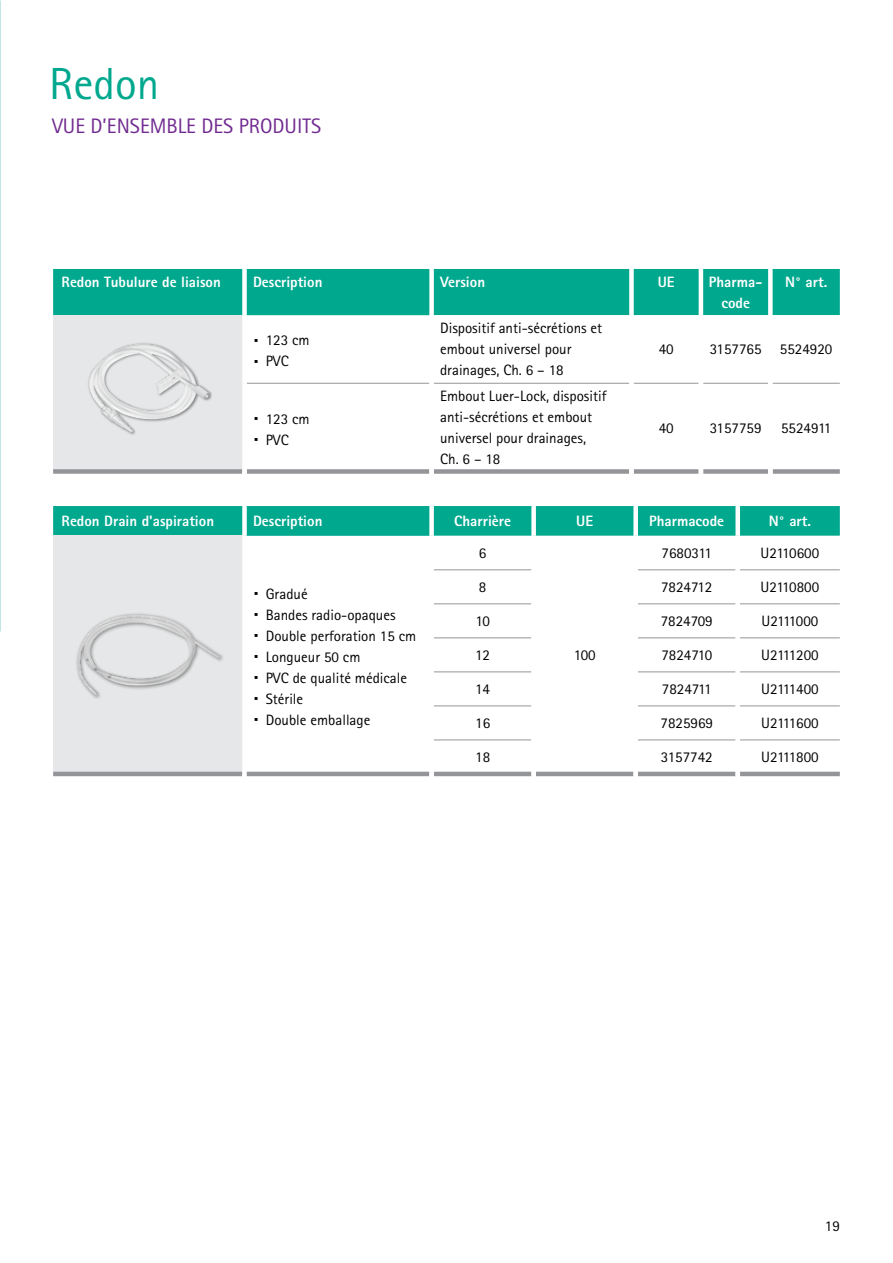
<style>
.page{position:relative;width:893px;height:1263px;background:#fff}
.page>*{position:absolute;margin:0;border:0;box-sizing:border-box;transform-origin:0 0}
.t1{font:45px "Rotis Sans Serif Pro";color:#00a88e}
.t2{font:21px "Rotis Sans Serif Pro";color:#712b90}
.t3{font:15px/21px "Rotis Sans Serif Pro";color:#000}
.t4{font:800 15px/21px "Rotis Sans Serif Pro";color:#fff;text-align:center}
.t5{font:15px "Rotis Sans Serif Pro";letter-spacing:-.035em;color:#000}
.s1{font-size:30px}
</style>
<div class="page">
<div style="left:53px;top:269px;width:787px;height:46px;background:#00a88e"></div>
<div style="left:53px;top:315px;width:191px;height:156px;background:#e6e7e8"></div>
<svg style="left:434px;top:315px;width:406px;height:68px"></svg>
<div style="left:247px;top:469px;width:182px;height:5px;background:#939598"></div>
<div style="left:434px;top:469px;width:195px;height:5px;background:#939598"></div>
<div style="left:634px;top:469px;width:65px;height:5px;background:#939598"></div>
<div style="left:703px;top:469px;width:65px;height:5px;background:#939598"></div>
<div style="left:773px;top:469px;width:67px;height:5px;background:#939598"></div>
<div style="left:53px;top:469px;width:189px;height:5px;background:#939598"></div>
<hr style="left:247px;top:383px;width:182px;height:1px;background:#939598">
<hr style="left:434px;top:383px;width:195px;height:1px;background:#939598">
<hr style="left:634px;top:383px;width:65px;height:1px;background:#939598">
<hr style="left:703px;top:383px;width:65px;height:1px;background:#939598">
<hr style="left:773px;top:383px;width:67px;height:1px;background:#939598">
<div style="left:242px;top:269px;width:5px;height:46px;background:#fff"></div>
<div style="left:429px;top:269px;width:5px;height:46px;background:#fff"></div>
<div style="left:629px;top:269px;width:5px;height:46px;background:#fff"></div>
<hr style="left:699px;top:269px;width:4px;height:46px;background:#fff">
<div style="left:768px;top:269px;width:5px;height:46px;background:#fff"></div>
<div style="left:242px;top:315px;width:5px;height:68px;background:#fff"></div>
<div style="left:629px;top:315px;width:5px;height:68px;background:#fff"></div>
<hr style="left:699px;top:315px;width:4px;height:68px;background:#fff">
<div style="left:768px;top:315px;width:5px;height:68px;background:#fff"></div>
<div style="left:242px;top:383px;width:5px;height:91px;background:#fff"></div>
<img style="left:89px;top:343px;width:121px;height:90px">
<svg style="left:53px;top:506px;width:787px;height:30px;background:#04a98f"></svg>
<div style="left:53px;top:536px;width:191px;height:238px;background:#e6e7e8"></div>
<svg style="left:434px;top:570px;width:406px;height:202px"></svg>
<hr style="left:53px;top:772px;width:189px;height:4px;background:#939598">
<div style="left:242px;top:506px;width:5px;height:30px;background:#fff"></div>
<div style="left:429px;top:506px;width:5px;height:30px;background:#fff"></div>
<div style="left:531px;top:506px;width:5px;height:30px;background:#fff"></div>
<div style="left:633px;top:506px;width:5px;height:30px;background:#fff"></div>
<div style="left:735px;top:506px;width:5px;height:30px;background:#fff"></div>
<hr style="left:434px;top:772px;width:97px;height:4px;background:#939598">
<hr style="left:638px;top:772px;width:97px;height:4px;background:#939598">
<hr style="left:740px;top:772px;width:100px;height:4px;background:#939598">
<div style="left:242px;top:536px;width:5px;height:34px;background:#fff"></div>
<div style="left:242px;top:570px;width:5px;height:34px;background:#fff"></div>
<div style="left:242px;top:604px;width:5px;height:34px;background:#fff"></div>
<div style="left:242px;top:638px;width:5px;height:34px;background:#fff"></div>
<div style="left:242px;top:672px;width:5px;height:34px;background:#fff"></div>
<div style="left:242px;top:706px;width:5px;height:34px;background:#fff"></div>
<div style="left:242px;top:740px;width:5px;height:36px;background:#fff"></div>
<hr style="left:434px;top:569px;width:97px;height:1px;background:#939598">
<hr style="left:638px;top:569px;width:97px;height:1px;background:#939598">
<hr style="left:740px;top:569px;width:100px;height:1px;background:#939598">
<hr style="left:434px;top:603px;width:97px;height:1px;background:#939598">
<hr style="left:638px;top:603px;width:97px;height:1px;background:#939598">
<hr style="left:740px;top:603px;width:100px;height:1px;background:#939598">
<hr style="left:434px;top:637px;width:97px;height:1px;background:#939598">
<hr style="left:638px;top:637px;width:97px;height:1px;background:#939598">
<hr style="left:740px;top:637px;width:100px;height:1px;background:#939598">
<hr style="left:434px;top:671px;width:97px;height:1px;background:#939598">
<hr style="left:638px;top:671px;width:97px;height:1px;background:#939598">
<hr style="left:740px;top:671px;width:100px;height:1px;background:#939598">
<hr style="left:434px;top:705px;width:97px;height:1px;background:#939598">
<hr style="left:638px;top:705px;width:97px;height:1px;background:#939598">
<hr style="left:740px;top:705px;width:100px;height:1px;background:#939598">
<hr style="left:434px;top:739px;width:97px;height:1px;background:#939598">
<hr style="left:638px;top:739px;width:97px;height:1px;background:#939598">
<hr style="left:740px;top:739px;width:100px;height:1px;background:#939598">
<hr style="left:536px;top:772px;width:97px;height:4px;background:#939598">
<div style="left:633px;top:570px;width:5px;height:34px;background:#fff"></div>
<div style="left:735px;top:570px;width:5px;height:34px;background:#fff"></div>
<div style="left:633px;top:604px;width:5px;height:34px;background:#fff"></div>
<div style="left:735px;top:604px;width:5px;height:34px;background:#fff"></div>
<div style="left:633px;top:638px;width:5px;height:34px;background:#fff"></div>
<div style="left:735px;top:638px;width:5px;height:34px;background:#fff"></div>
<div style="left:633px;top:672px;width:5px;height:34px;background:#fff"></div>
<div style="left:735px;top:672px;width:5px;height:34px;background:#fff"></div>
<div style="left:633px;top:706px;width:5px;height:34px;background:#fff"></div>
<div style="left:735px;top:706px;width:5px;height:34px;background:#fff"></div>
<div style="left:633px;top:740px;width:5px;height:36px;background:#fff"></div>
<div style="left:735px;top:740px;width:5px;height:36px;background:#fff"></div>
<hr style="left:247px;top:772px;width:182px;height:4px;background:#939598">
<div style="left:531px;top:570px;width:5px;height:34px;background:#fff"></div>
<div style="left:531px;top:604px;width:5px;height:34px;background:#fff"></div>
<div style="left:531px;top:638px;width:5px;height:34px;background:#fff"></div>
<div style="left:531px;top:672px;width:5px;height:34px;background:#fff"></div>
<div style="left:531px;top:706px;width:5px;height:34px;background:#fff"></div>
<div style="left:531px;top:740px;width:5px;height:36px;background:#fff"></div>
<img style="left:77px;top:614px;width:145px;height:81px">
<h1 class="t1" style="left:49px;top:57px;width:111px">Redon</h1>
<h2 class="t2" style="left:52px;top:114px;width:271px">VUE D’ENSEMBLE DES PRODUITS</h2>
<p class="t4" style="left:62px;top:271px;width:161px">Redon Tubulure de liaison</p>
<p class="t4" style="left:253px;top:271px;width:71px">Description</p>
<p class="t4" style="left:440px;top:271px;width:46px">Version</p>
<p class="t4" style="left:658px;top:271px;width:18px">UE</p>
<p class="t4" style="left:709px;top:271px;width:53px">Pharma&shy;code</p>
<p class="t4" style="left:785px;top:271px;width:44px">N° art.</p>
<p class="t3" style="left:253px;top:330px;width:58px"><span class="s1">·</span> 123 cm <span class="s1">·</span> PVC</p>
<p class="t3" style="left:440px;top:318px;width:164px">Dispositif anti-sécrétions et embout universel pour drainages, Ch. 6 – 18</p>
<p class="t3" style="left:659px;top:339px;width:16px">40</p>
<p class="t3" style="left:710px;top:339px;width:124px">3157765 5524920</p>
<p class="t3" style="left:253px;top:408px;width:58px"><span class="s1">·</span> 123 cm <span class="s1">·</span> PVC</p>
<p class="t3" style="left:440px;top:386px;width:168px">Embout Luer-Lock, dispositif anti-sécrétions et embout universel pour drainages,<br>Ch. 6 – 18</p>
<p class="t3" style="left:659px;top:417px;width:16px">40</p>
<p class="t3" style="left:710px;top:417px;width:53px">3157759</p>
<p class="t3" style="left:781px;top:417px;width:52px">5524911</p>
<p class="t4" style="left:62px;top:510px;width:154px">Redon Drain d'aspiration</p>
<p class="t4" style="left:253px;top:510px;width:71px">Description</p>
<p class="t4" style="left:454px;top:510px;width:58px">Charrière</p>
<p class="t4" style="left:576px;top:510px;width:18px">UE</p>
<p class="t4" style="left:649px;top:510px;width:76px">Pharmacode</p>
<p class="t4" style="left:769px;top:510px;width:44px">N° art.</p>
<p class="t3" style="left:253px;top:583px;width:165px"><span class="s1">·</span> Gradué<br><span class="s1">·</span> Bandes radio-opaques<br><span class="s1">·</span> Double perforation 15 cm <span class="s1">·</span> Longueur 50 cm<br><span class="s1">·</span> PVC de qualité médicale <span class="s1">·</span> Stérile<br><span class="s1">·</span> Double emballage</p>
<p class="t3" style="left:479px;top:542px;width:9px">6</p>
<p class="t3" style="left:662px;top:542px;width:52px">7680311</p>
<p class="t3" style="left:761px;top:542px;width:60px">U2110600</p>
<p class="t3" style="left:479px;top:577px;width:9px">8</p>
<p class="t3" style="left:661px;top:577px;width:53px">7824712</p>
<p class="t3" style="left:761px;top:577px;width:60px">U2110800</p>
<p class="t3" style="left:475px;top:611px;width:16px">10</p>
<p class="t3" style="left:661px;top:611px;width:53px">7824709</p>
<p class="t5" style="left:761px;top:612px;width:58px">U2111000</p>
<p class="t3" style="left:475px;top:645px;width:16px">12</p>
<p class="t3" style="left:661px;top:645px;width:52px">7824710</p>
<p class="t3" style="left:761px;top:645px;width:59px">U2111200</p>
<p class="t3" style="left:475px;top:679px;width:16px">14</p>
<p class="t3" style="left:662px;top:679px;width:51px">7824711</p>
<p class="t3" style="left:761px;top:679px;width:59px">U2111400</p>
<p class="t3" style="left:475px;top:713px;width:16px">16</p>
<p class="t3" style="left:660px;top:713px;width:54px">7825969</p>
<p class="t3" style="left:761px;top:713px;width:59px">U2111600</p>
<p class="t3" style="left:475px;top:747px;width:16px">18</p>
<p class="t3" style="left:661px;top:747px;width:53px">3157742</p>
<p class="t3" style="left:761px;top:747px;width:59px">U2111800</p>
<p class="t3" style="left:574px;top:645px;width:23px">100</p>
<p class="t3" style="left:825px;top:1215px;width:16px">19</p>
</div>
